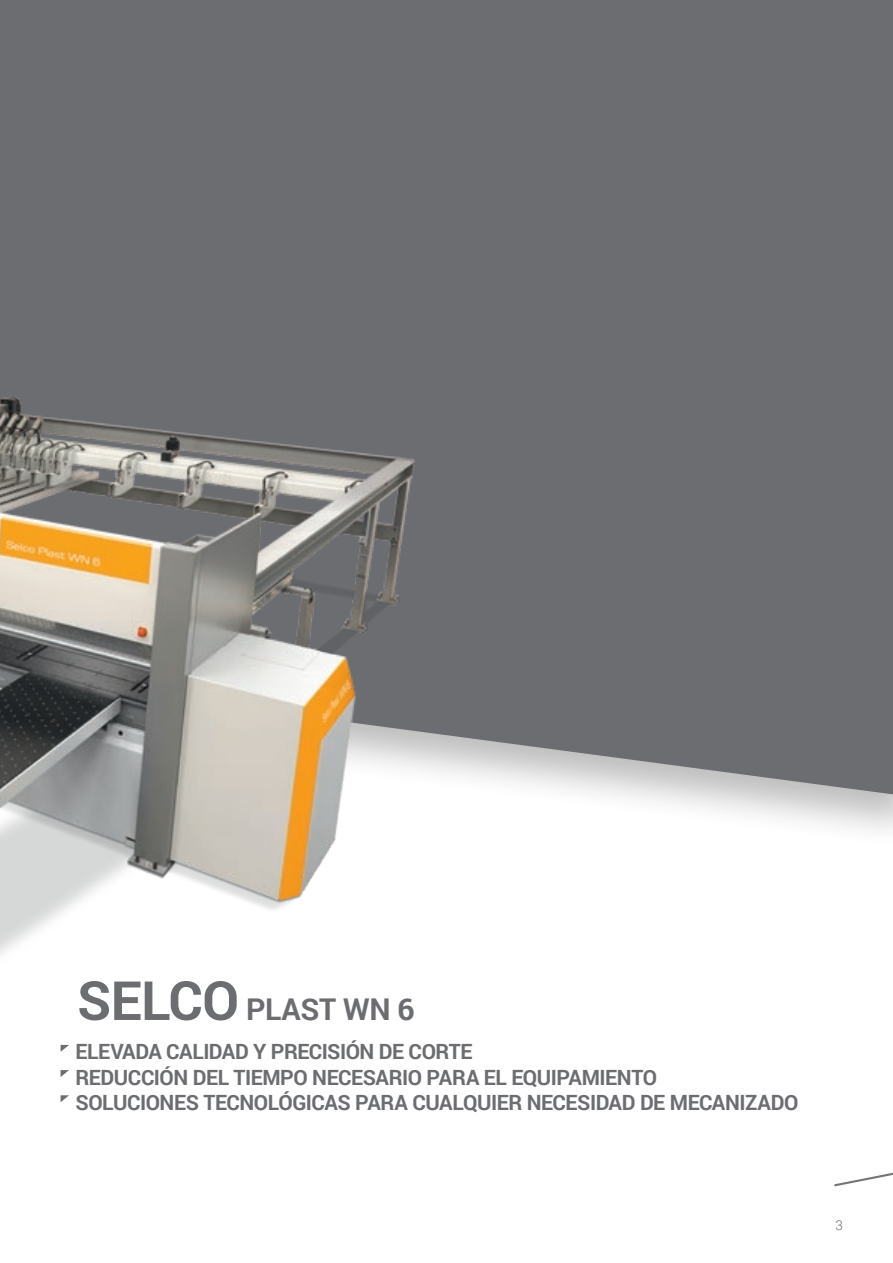
<style>
.page{position:relative;width:893px;height:1263px;background:#fff}
.page>*{position:absolute;margin:0;border:0;box-sizing:border-box;transform-origin:0 0}
.t1{font:700 30px "Roboto";letter-spacing:-.01em;color:#6c6d70}
.t2{font:700 21px/25.2px "Roboto";letter-spacing:-.02em;color:#6c6d70}
.t3{font:300 13.5px "Roboto";color:#6c6d70}
.s1{font-size:54px}
</style>
<div class="page">
<svg style="left:834px;top:1172px;width:59px;height:14px"></svg>
<div style="left:0;top:0;width:893px;height:849px;background:#231f20;opacity:.3"></div>
<div style="left:0;top:0;width:893px;height:796px;background:#6c6d70"></div>
<img style="left:0;top:358px;width:466px;height:597px">
<svg style="left:61px;top:1045px;width:8px;height:7px"></svg>
<svg style="left:61px;top:1070px;width:8px;height:7px"></svg>
<svg style="left:61px;top:1095px;width:8px;height:7px"></svg>
<p class="t1" style="left:77px;top:988px;width:339px"><span class="s1">SELCO</span> PLAST WN 6</p>
<p class="t2" style="left:75px;top:1038px;width:724px">ELEVADA CALIDAD Y PRECISIÓN DE CORTE<br>REDUCCIÓN DEL TIEMPO NECESARIO PARA EL EQUIPAMIENTO<br>SOLUCIONES TECNOLÓGICAS PARA CUALQUIER NECESIDAD DE MECANIZADO</p>
<p class="t3" style="left:836px;top:1215px;width:9px">3</p>
</div>
